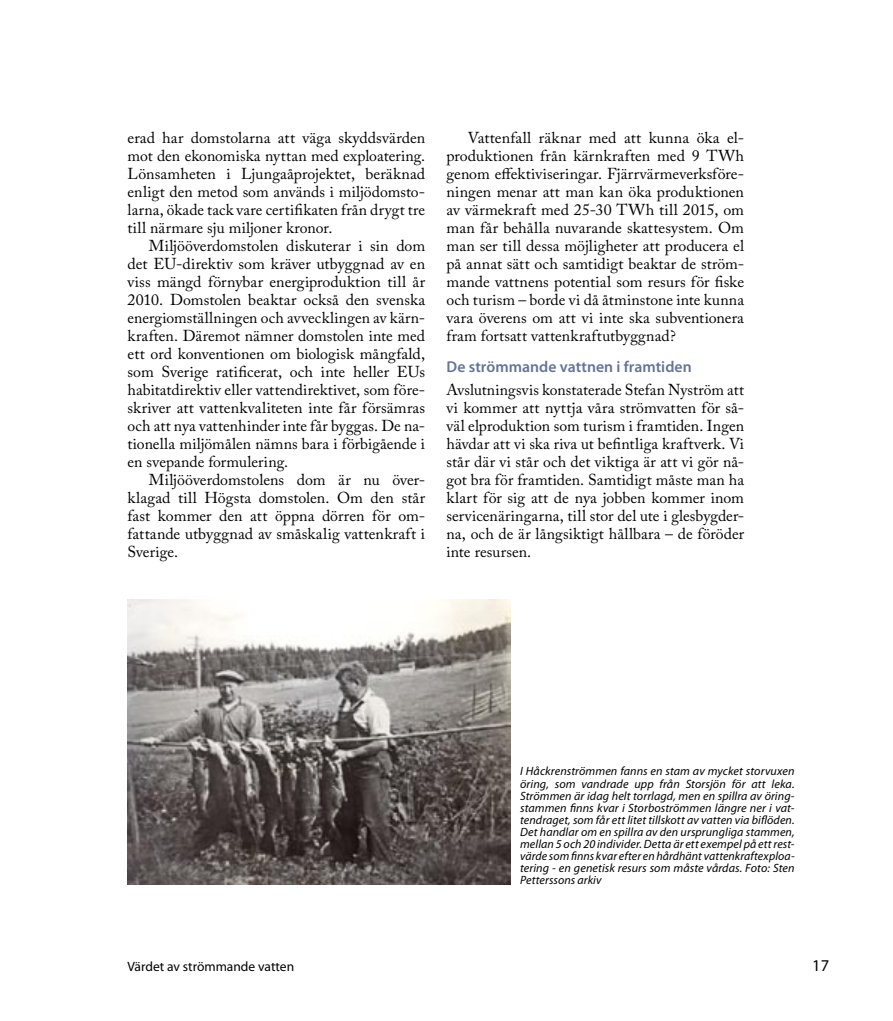
<style>
.page{position:relative;width:893px;height:1021px;background:#fff}
.page>*{position:absolute;margin:0;border:0;box-sizing:border-box;transform-origin:0 0}
.t1{font:16.5px "Myriad Pro";color:#000}
.t2{font:15.75px/18px "Adobe Caslon Pro";letter-spacing:.005em;color:#000;text-align:justify}
.t3{font:600 15.75px "Myriad Pro";color:#647399}
.t4{font:13.5px "Myriad Pro";color:#000}
.t5{font:italic 12px/12px "Myriad Pro";color:#000;text-align:justify}
</style>
<div class="page">
<img style="left:128px;top:600px;width:382px;height:284px">
<p class="t2" style="left:128px;top:128px;width:299px">erad har domstolarna att väga skyddsvärden mot den ekonomiska nyttan med exploatering.<br>Lönsamheten i Ljungaåprojektet, beräknad enligt den metod som används i miljödomsto&shy;larna, ökade tack vare certifikaten från drygt tre till närmare sju miljoner kronor.</p>
<p class="t2" style="left:128px;top:236px;width:299px;text-indent:21px">Miljööverdomstolen diskuterar i sin dom det EU-direktiv som kräver utbyggnad av en viss mängd förnybar energiproduktion till år 2010. Domstolen beaktar också den svenska energiomställningen och avvecklingen av kärn&shy;kraften. Däremot nämner domstolen inte med ett ord konventionen om biologisk mångfald, som Sverige ratificerat, och inte heller EUs habitatdirektiv eller vattendirektivet, som före&shy;skriver att vattenkvaliteten inte får försämras och att nya vattenhinder inte får byggas. De na&shy;tionella miljömålen nämns bara i förbigående i en svepande formulering.</p>
<p class="t2" style="left:128px;top:470px;width:299px;text-indent:21px">Miljööverdomstolens dom är nu över&shy;klagad till Högsta domstolen. Om den står fast kommer den att öppna dörren för om&shy;fattande utbyggnad av småskalig vattenkraft i Sverige.</p>
<p class="t2" style="left:446px;top:128px;width:299px;text-indent:21px">Vattenfall räknar med att kunna öka el&shy;produktionen från kärnkraften med 9 TWh genom effektiviseringar. Fjärrvärmeverksföre&shy;ningen menar att man kan öka produktionen av värmekraft med 25-30 TWh till 2015, om man får behålla nuvarande skattesystem. Om man ser till dessa möjligheter att producera el på annat sätt och samtidigt beaktar de ström&shy;mande vattnens potential som resurs för fiske och turism – borde vi då åtminstone inte kunna vara överens om att vi inte ska subventionera fram fortsatt vattenkraftutbyggnad?</p>
<p class="t3" style="left:446px;top:358px;width:247px">De strömmande vattnen i framtiden</p>
<p class="t2" style="left:446px;top:380px;width:299px">Avslutningsvis konstaterade Stefan Nyström att vi kommer att nyttja våra strömvatten för så&shy;väl elproduktion som turism i framtiden. Ingen hävdar att vi ska riva ut befintliga kraftverk. Vi står där vi står och det viktiga är att vi gör nå&shy;got bra för framtiden. Samtidigt måste man ha klart för sig att de nya jobben kommer inom servicenäringarna, till stor del ute i glesbygder&shy;na, och de är långsiktigt hållbara – de föröder inte resursen.</p>
<p class="t5" style="left:520px;top:765px;width:276px">I Håckrenströmmen fanns en stam av mycket storvuxen öring, som vandrade upp från Storsjön för att leka.<br>Strömmen är idag helt torrlagd, men en spillra av öring&shy;stammen finns kvar i Storboströmmen längre ner i vat&shy;tendraget, som får ett litet tillskott av vatten via biflöden.<br>Det handlar om en spillra av den ursprungliga stammen, mellan 5 och 20 individer. Detta är ett exempel på ett rest&shy;värde som finns kvar efter en hårdhänt vattenkraftexploa&shy;tering - en genetisk resurs som måste vårdas. Foto: Sten Petterssons arkiv</p>
<p class="t4" style="left:128px;top:959px;width:168px">Värdet av strömmande vatten</p>
<p class="t1" style="left:812px;top:956px;width:18px">17</p>
</div>
